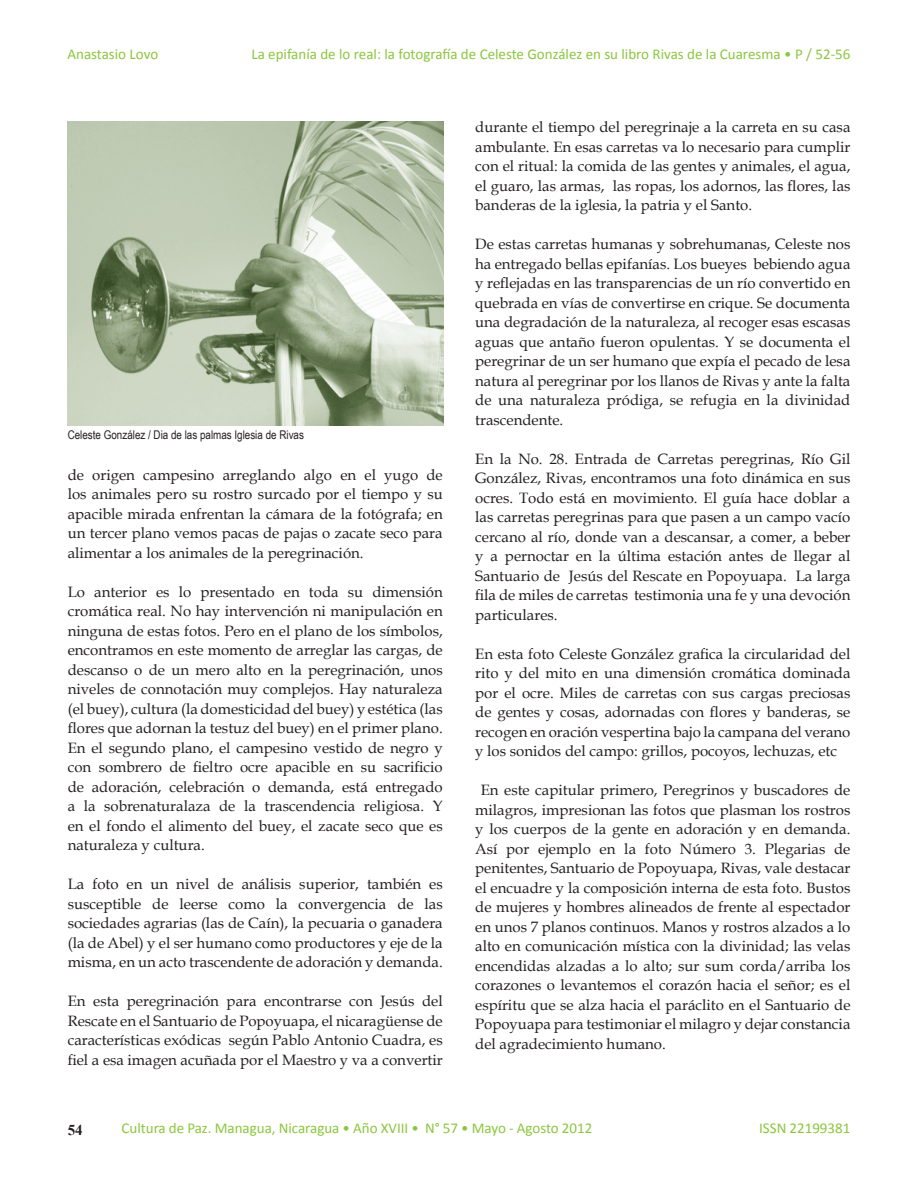
<style>
.page{position:relative;width:918px;height:1188px;background:#fff}
.page>*{position:absolute;margin:0;border:0;box-sizing:border-box;transform-origin:0 0}
.t1{font:15px/19.5px "Book Antiqua";color:#231f20;text-align:justify}
.t2{font:15px "Calibri";color:#8bc63e}
.t3{font:700 15px "Times New Roman";color:#231f20}
.t4{font:12px "Arial Narrow";color:#231f20}
</style>
<div class="page">
<img style="left:68px;top:122px;width:375px;height:304px">
<p class="t2" style="left:68px;top:44px;width:92px">Anastasio Lovo</p>
<p class="t2" style="left:251px;top:44px;width:601px">La epifanía de lo real: la fotografía de Celeste González en su libro Rivas de la Cuaresma • P / 52-56</p>
<p class="t4" style="left:68px;top:426px;width:238px">Celeste González / Dia de las palmas Iglesia de Rivas</p>
<p class="t1" style="left:68px;top:464px;width:377px">de origen campesino arreglando algo en el yugo de los animales pero su rostro surcado por el tiempo y su apacible mirada enfrentan la cámara de la fotógrafa; en un tercer plano vemos pacas de pajas o zacate seco para alimentar a los animales de la peregrinación.</p>
<p class="t1" style="left:68px;top:581px;width:377px">Lo anterior es lo presentado en toda su dimensión cromática real. No hay intervención ni manipulación en ninguna de estas fotos. Pero en el plano de los símbolos, encontramos en este momento de arreglar las cargas, de descanso o de un mero alto en la peregrinación, unos niveles de connotación muy complejos. Hay naturaleza (el buey), cultura (la domesticidad del buey) y estética (las flores que adornan la testuz del buey) en el primer plano.<br>En el segundo plano, el campesino vestido de negro y con sombrero de fieltro ocre apacible en su sacrificio de adoración, celebración o demanda, está entregado a la sobrenaturalaza de la trascendencia religiosa. Y en el fondo el alimento del buey, el zacate seco que es naturaleza y cultura.</p>
<p class="t1" style="left:68px;top:874px;width:377px">La foto en un nivel de análisis superior, también es susceptible de leerse como la convergencia de las sociedades agrarias (las de Caín), la pecuaria o ganadera (la de Abel) y el ser humano como productores y eje de la misma, en un acto trascendente de adoración y demanda.</p>
<p class="t1" style="left:68px;top:991px;width:377px">En esta peregrinación para encontrarse con Jesús del Rescate en el Santuario de Popoyuapa, el nicaragüense de características exódicas según Pablo Antonio Cuadra, es fiel a esa imagen acuñada por el Maestro y va a convertir</p>
<p class="t1" style="left:475px;top:117px;width:377px">durante el tiempo del peregrinaje a la carreta en su casa ambulante. En esas carretas va lo necesario para cumplir con el ritual: la comida de las gentes y animales, el agua, el guaro, las armas, las ropas, los adornos, las flores, las banderas de la iglesia, la patria y el Santo.</p>
<p class="t1" style="left:475px;top:234px;width:377px">De estas carretas humanas y sobrehumanas, Celeste nos ha entregado bellas epifanías. Los bueyes bebiendo agua y reflejadas en las transparencias de un río convertido en quebrada en vías de convertirse en crique. Se documenta una degradación de la naturaleza, al recoger esas escasas aguas que antaño fueron opulentas. Y se documenta el peregrinar de un ser humano que expía el pecado de lesa natura al peregrinar por los llanos de Rivas y ante la falta de una naturaleza pródiga, se refugia en la divinidad trascendente.</p>
<p class="t1" style="left:475px;top:449px;width:377px">En la No. 28. Entrada de Carretas peregrinas, Río Gil González, Rivas, encontramos una foto dinámica en sus ocres. Todo está en movimiento. El guía hace doblar a las carretas peregrinas para que pasen a un campo vacío cercano al río, donde van a descansar, a comer, a beber y a pernoctar en la última estación antes de llegar al Santuario de Jesús del Rescate en Popoyuapa. La larga fila de miles de carretas testimonia una fe y una devoción particulares.</p>
<p class="t1" style="left:475px;top:644px;width:377px">En esta foto Celeste González grafica la circularidad del rito y del mito en una dimensión cromática dominada por el ocre. Miles de carretas con sus cargas preciosas de gentes y cosas, adornadas con flores y banderas, se recogen en oración vespertina bajo la campana del verano y los sonidos del campo: grillos, pocoyos, lechuzas, etc</p>
<p class="t1" style="left:475px;top:780px;width:377px;text-indent:6px">En este capitular primero, Peregrinos y buscadores de milagros, impresionan las fotos que plasman los rostros y los cuerpos de la gente en adoración y en demanda.<br>Así por ejemplo en la foto Número 3. Plegarias de penitentes, Santuario de Popoyuapa, Rivas, vale destacar el encuadre y la composición interna de esta foto. Bustos de mujeres y hombres alineados de frente al espectador en unos 7 planos continuos. Manos y rostros alzados a lo alto en comunicación mística con la divinidad; las velas encendidas alzadas a lo alto; sur sum corda/arriba los corazones o levantemos el corazón hacia el señor; es el espíritu que se alza hacia el paráclito en el Santuario de Popoyuapa para testimoniar el milagro y dejar constancia del agradecimiento humano.</p>
<p class="t3" style="left:68px;top:1120px;width:16px">54</p>
<p class="t2" style="left:122px;top:1118px;width:472px">Cultura de Paz. Managua, Nicaragua • Año XVIII • N° 57 • Mayo - Agosto 2012</p>
<p class="t2" style="left:759px;top:1118px;width:93px">ISSN 22199381</p>
</div>
